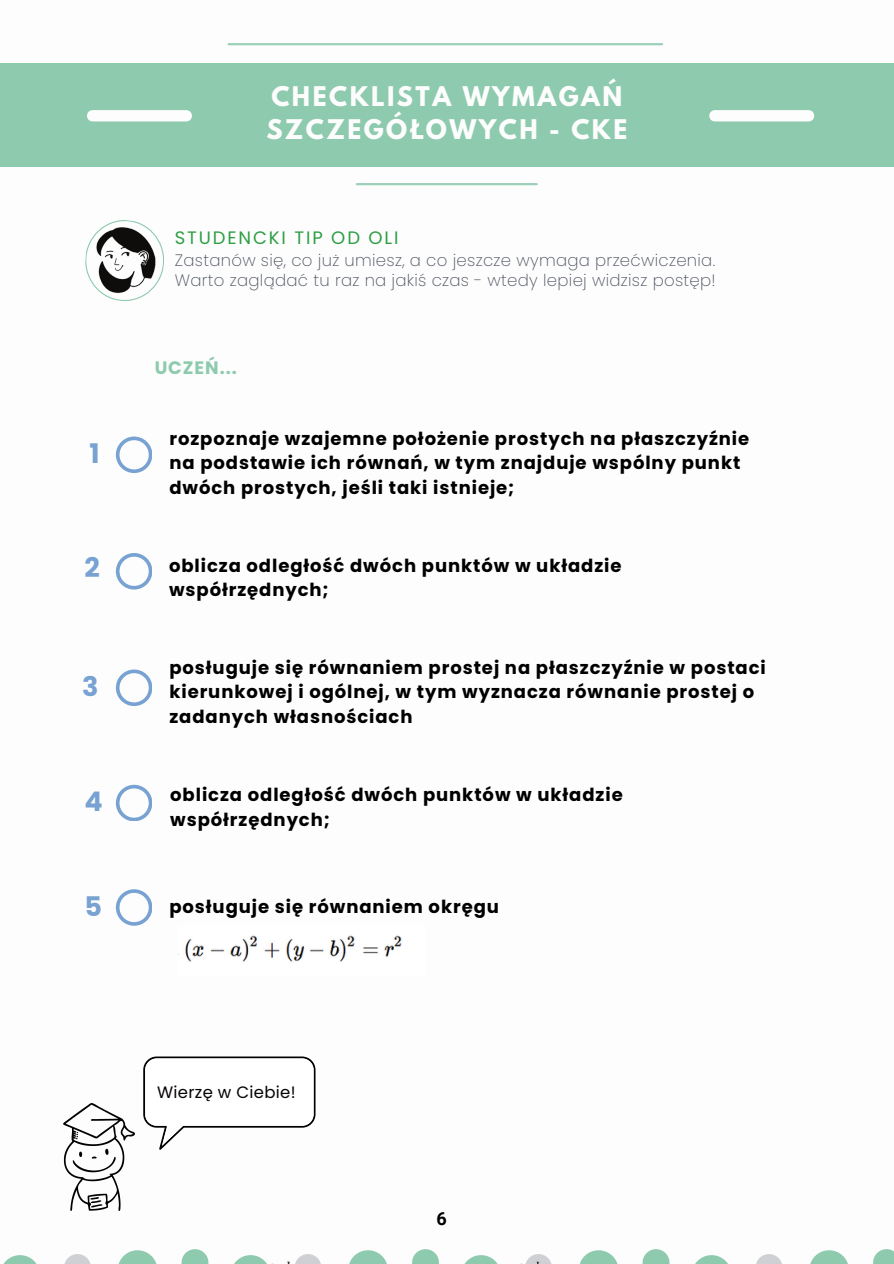
<style>
.page{position:relative;width:894px;height:1264px;background:#fff}
.page>*{position:absolute;margin:0;border:0;box-sizing:border-box;transform-origin:0 0}
.t1{font:700 27px "Poppins";color:#78a2d2}
.t2{font:700 24px/32.7px "League Spartan";letter-spacing:.105em;color:#fdfdfd}
.t3{font:700 18px/24.8px "Poppins";letter-spacing:.05em;color:#000}
.t4{font:18px "Poppins";letter-spacing:.105em;color:#2f9e45}
.t5{font:700 18px "Poppins";letter-spacing:.05em;color:#8dcaae}
.t6{font:700 18px "Roboto";color:#000}
.t7{font:200 16.5px/19.2px "Poppins";letter-spacing:.02em;color:#4c525f}
.t8{font:16.5px "Poppins";letter-spacing:.02em;color:#070404}
</style>
<div class="page">
<div style="left:0;top:63px;width:893px;height:103px;background:#8dcaae"></div>
<svg style="left:87px;top:110px;width:105px;height:11px"></svg>
<svg style="left:709px;top:110px;width:105px;height:11px"></svg>
<hr style="left:357px;top:183px;width:179px;height:2px;background:#8dcaae">
<hr style="left:228px;top:43px;width:434px;height:2px;background:#8dcaae">
<svg style="left:113px;top:220px;width:24px;height:2px"></svg>
<img style="left:85px;top:222px;width:79px;height:79px">
<svg style="left:65px;top:1254px;width:25px;height:9px"></svg>
<svg style="left:4px;top:1255px;width:32px;height:8px"></svg>
<svg style="left:181px;top:1249px;width:27px;height:14px"></svg>
<svg style="left:119px;top:1250px;width:37px;height:13px"></svg>
<svg style="left:299px;top:1254px;width:18px;height:4px"></svg>
<svg style="left:240px;top:1255px;width:21px;height:3px"></svg>
<svg style="left:413px;top:1249px;width:25px;height:9px"></svg>
<svg style="left:352px;top:1250px;width:32px;height:8px"></svg>
<svg style="left:529px;top:1254px;width:19px;height:4px"></svg>
<svg style="left:471px;top:1255px;width:20px;height:3px"></svg>
<svg style="left:643px;top:1249px;width:26px;height:14px"></svg>
<svg style="left:583px;top:1250px;width:31px;height:8px"></svg>
<svg style="left:756px;top:1254px;width:26px;height:9px"></svg>
<svg style="left:696px;top:1255px;width:32px;height:8px"></svg>
<svg style="left:873px;top:1249px;width:20px;height:14px"></svg>
<svg style="left:810px;top:1250px;width:38px;height:13px"></svg>
<svg style="left:116px;top:553px;width:36px;height:36px"></svg>
<svg style="left:116px;top:784px;width:36px;height:36px"></svg>
<svg style="left:116px;top:669px;width:36px;height:36px"></svg>
<img style="left:235px;top:1258px;width:408px;height:5px">
<svg style="left:116px;top:436px;width:36px;height:36px"></svg>
<img style="left:178px;top:935px;width:224px;height:27px">
<svg style="left:116px;top:889px;width:36px;height:36px"></svg>
<img style="left:63px;top:1103px;width:71px;height:107px">
<svg style="left:143px;top:1056px;width:172px;height:93px"></svg>
<p class="t2" style="left:266px;top:83px;width:362px">CHECKLISTA WYMAGAŃ<br>SZCZEGÓŁOWYCH - CKE</p>
<p class="t4" style="left:175px;top:225px;width:225px">STUDENCKI TIP OD OLI</p>
<h4 class="t7" style="left:175px;top:251px;width:542px">Zastanów się, co już umiesz, a co jeszcze wymaga przećwiczenia.<br>Warto zaglądać tu raz na jakiś czas - wtedy lepiej widzisz postęp!</h4>
<h2 class="t1" style="left:89px;top:435px;width:12px">1</h2>
<h4 class="t5" style="left:155px;top:355px;width:84px">UCZEŃ...</h4>
<p class="t3" style="left:169px;top:426px;width:581px">rozpoznaje wzajemne położenie prostych na płaszczyźnie na podstawie ich równań, w tym znajduje wspólny punkt dwóch prostych, jeśli taki istnieje;</p>
<p class="t1" style="left:85px;top:549px;width:17px">2</p>
<p class="t3" style="left:169px;top:553px;width:454px">oblicza odległość dwóch punktów w układzie współrzędnych;</p>
<p class="t1" style="left:82px;top:668px;width:18px">3</p>
<p class="t1" style="left:85px;top:783px;width:20px">4</p>
<h1 class="t3" style="left:169px;top:655px;width:598px">posługuje się równaniem prostej na płaszczyźnie w postaci kierunkowej i ogólnej, w tym wyznacza równanie prostej o zadanych własnościach</h1>
<h3 class="t3" style="left:170px;top:782px;width:454px">oblicza odległość dwóch punktów w układzie współrzędnych;</h3>
<p class="t1" style="left:84px;top:887px;width:19px">5</p>
<p class="t3" style="left:169px;top:894px;width:331px">posługuje się równaniem okręgu</p>
<h4 class="t8" style="left:157px;top:1080px;width:140px">Wierzę w Ciebie!</h4>
<p class="t6" style="left:436px;top:1208px;width:12px">6</p>
</div>
